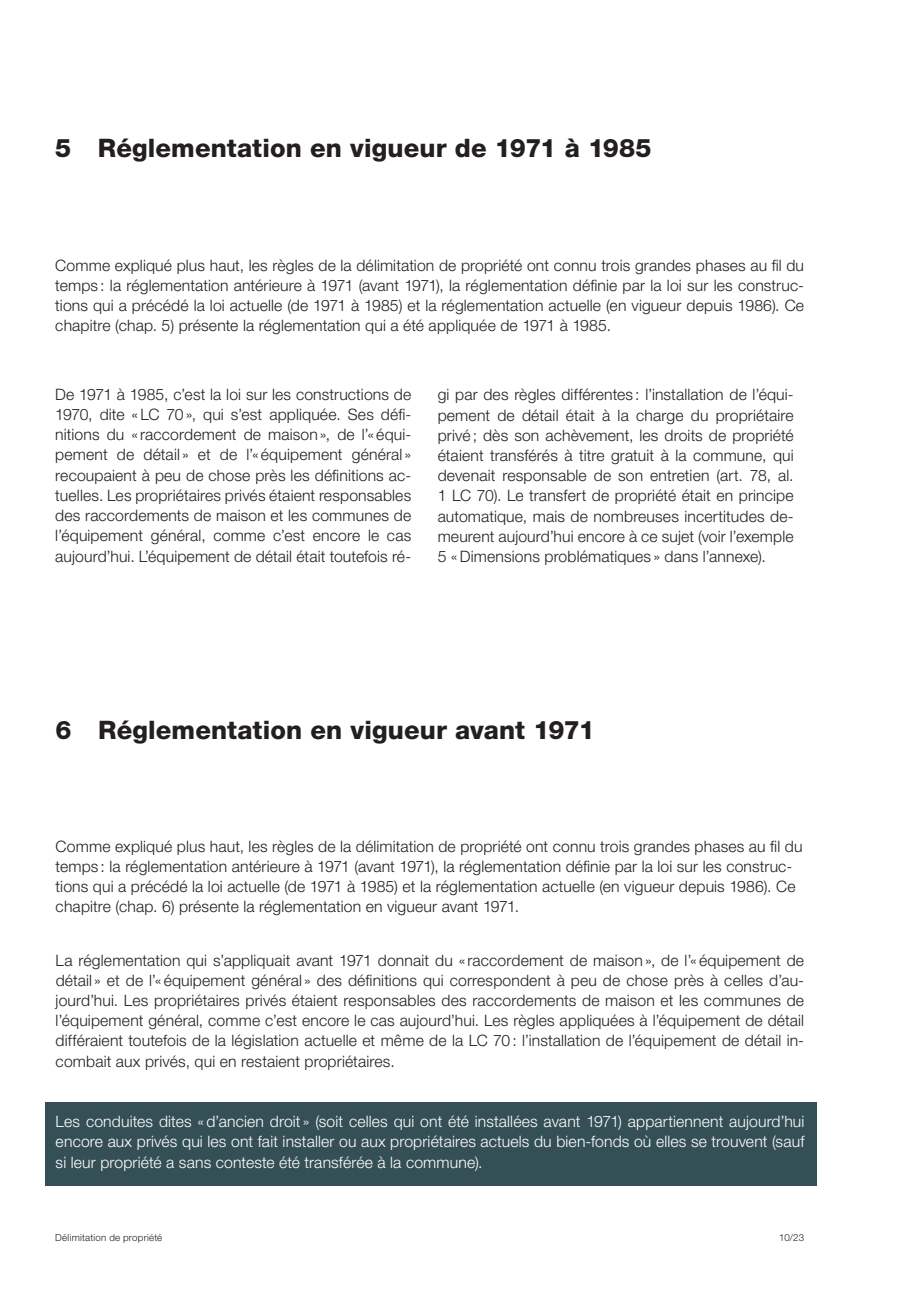
<style>
.page{position:relative;width:919px;height:1289px;background:#fff}
.page>*{position:absolute;margin:0;border:0;box-sizing:border-box;transform-origin:0 0}
.t1{font:800 25.5px "Helvetica Neue LT Std";letter-spacing:.005em;color:#231f20}
.t2{font:300 15.75px/20.2px "Helvetica Neue LT Std";letter-spacing:.01em;color:#231f20;text-align:justify}
.t3{font:300 15.75px/20.2px "Helvetica Neue LT Std";letter-spacing:.01em;color:#fff;text-align:justify}
.t4{font:300 9.75px "Helvetica Neue LT Std";letter-spacing:.025em;color:#231f20}
</style>
<div class="page">
<div style="left:45px;top:1102px;width:771px;height:84px;background:#354f57"></div>
<h1 class="t1" style="left:55px;top:133px;width:598px">5 Réglementation en vigueur de 1971 à 1985</h1>
<p class="t2" style="left:55px;top:254px;width:750px">Comme expliqué plus haut, les règles de la délimitation de propriété ont connu trois grandes phases au fil du temps : la réglementation antérieure à 1971 (avant 1971), la réglementation définie par la loi sur les construc&shy;tions qui a précédé la loi actuelle (de 1971 à 1985) et la réglementation actuelle (en vigueur depuis 1986). Ce chapitre (chap. 5) présente la réglementation qui a été appliquée de 1971 à 1985.</p>
<p class="t2" style="left:55px;top:384px;width:357px">De 1971 à 1985, c’est la loi sur les constructions de 1970, dite « LC 70», qui s’est appliquée. Ses défi&shy;nitions du « raccordement de maison », de l’« équi&shy;pement de détail » et de l’« équipement général » recoupaient à peu de chose près les définitions ac&shy;tuelles. Les propriétaires privés étaient responsables des raccordements de maison et les communes de l’équipement général, comme c’est encore le cas aujourd’hui. L’équipement de détail était toutefois ré-</p>
<p class="t2" style="left:437px;top:384px;width:357px">gi par des règles différentes : l’installation de l’équi&shy;pement de détail était à la charge du propriétaire privé ; dès son achèvement, les droits de propriété étaient transférés à titre gratuit à la commune, qui devenait responsable de son entretien (art. 78, al.<br>1 LC 70). Le transfert de propriété était en principe automatique, mais de nombreuses incertitudes de&shy;meurent aujourd’hui encore à ce sujet (voir l’exemple 5 «Dimensions problématiques » dans l’annexe).</p>
<h1 class="t1" style="left:56px;top:715px;width:540px">6 Réglementation en vigueur avant 1971</h1>
<p class="t2" style="left:56px;top:835px;width:748px;text-align:left">Comme expliqué plus haut, les règles de la délimitation de propriété ont connu trois grandes phases au fil du temps : la réglementation antérieure à 1971 (avant 1971), la réglementation définie par la loi sur les construc&shy;tions qui a précédé la loi actuelle (de 1971 à 1985) et la réglementation actuelle (en vigueur depuis 1986). Ce chapitre (chap. 6) présente la réglementation en vigueur avant 1971.</p>
<p class="t2" style="left:56px;top:949px;width:750px">La réglementation qui s’appliquait avant 1971 donnait du « raccordement de maison », de l’« équipement de détail » et de l’« équipement général » des définitions qui correspondent à peu de chose près à celles d’au&shy;jourd’hui. Les propriétaires privés étaient responsables des raccordements de maison et les communes de l’équipement général, comme c’est encore le cas aujourd’hui. Les règles appliquées à l’équipement de détail différaient toutefois de la législation actuelle et même de la LC 70: l’installation de l’équipement de détail in&shy;combait aux privés, qui en restaient propriétaires.</p>
<p class="t3" style="left:56px;top:1111px;width:750px">Les conduites dites «d’ancien droit » (soit celles qui ont été installées avant 1971) appartiennent aujourd’hui encore aux privés qui les ont fait installer ou aux propriétaires actuels du bien-fonds où elles se trouvent (sauf si leur propriété a sans conteste été transférée à la commune).</p>
<p class="t4" style="left:55px;top:1230px;width:100px">Eigentumsabgrenzung</p>
<p class="t4" style="left:779px;top:1230px;width:26px">10/23</p>
<p class="t4" style="left:55px;top:1230px;width:109px">Délimitation de propriété</p>
</div>
